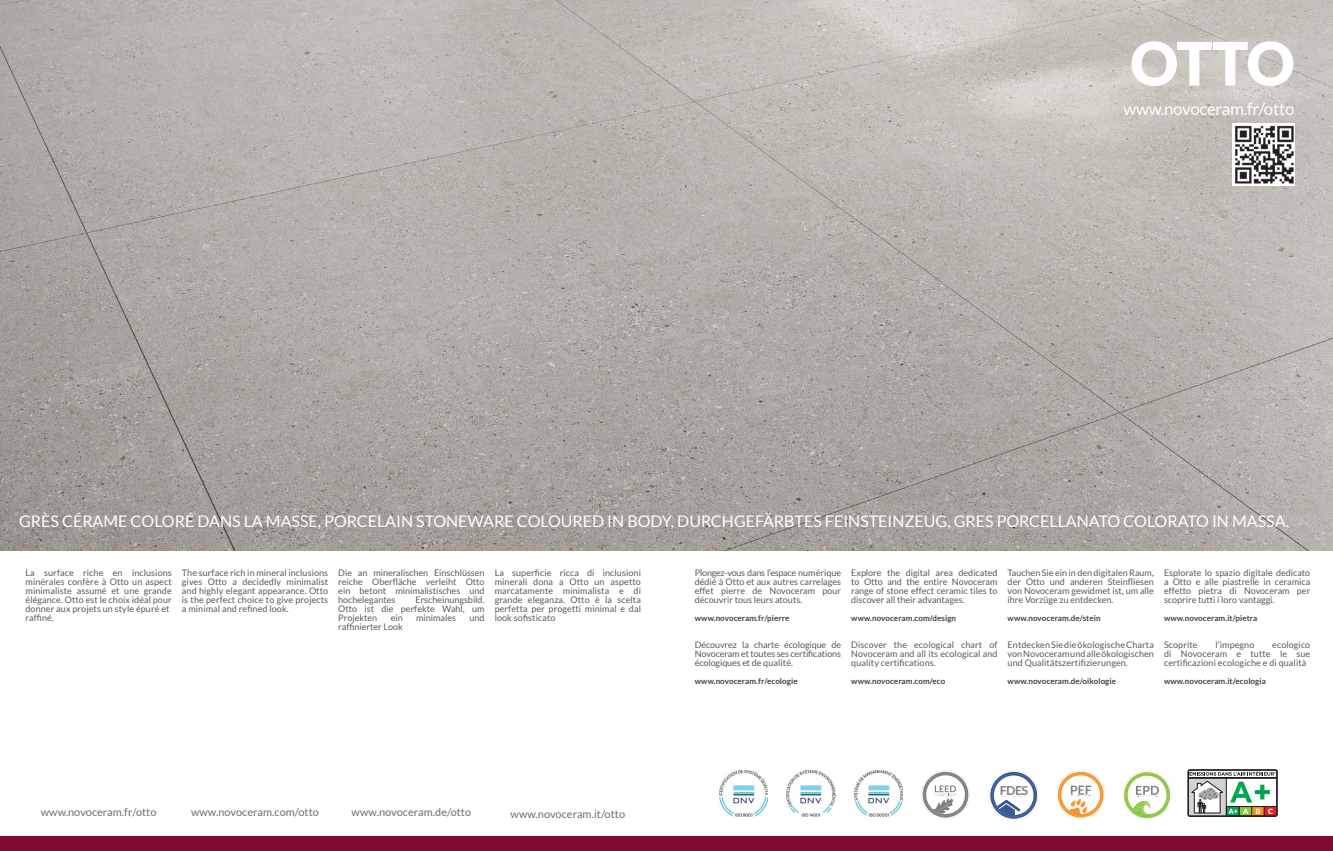
<style>
.page{position:relative;width:1333px;height:851px;background:#fff}
.page>*{position:absolute;margin:0;border:0;box-sizing:border-box;transform-origin:0 0}
.t1{font:900 60px "Lato";color:#fff}
.t2{font:17px "Lato";letter-spacing:-.02em;color:#fff}
.t3{font:16px "Lato";color:#fff}
.t4{font:700 12.4px "Lato";color:#7e8082}
.t5{font:11px "Lato";letter-spacing:.005em;color:#6d6e70}
.t6{font:9px/9px "Lato";letter-spacing:.01em;color:#58595b;text-align:justify}
.t7{font:700 8px "Lato";letter-spacing:.01em;color:#404041}
</style>
<div class="page">
<img style="left:0;top:0;width:1332px;height:550px">
<div style="left:0;top:836px;width:1332px;height:14px;background:#7f0c30"></div>
<img style="left:1232px;top:123px;width:62px;height:62px">
<svg style="left:1056px;top:770px;width:48px;height:48px"></svg>
<svg style="left:1122px;top:770px;width:49px;height:49px"></svg>
<svg style="left:1187px;top:769px;width:90px;height:47px"></svg>
<svg style="left:921px;top:770px;width:48px;height:48px"></svg>
<svg style="left:989px;top:770px;width:48px;height:50px"></svg>
<img style="left:719px;top:770px;width:48px;height:46px">
<img style="left:787px;top:770px;width:48px;height:46px">
<img style="left:854px;top:770px;width:48px;height:46px">
<h1 class="t1" style="left:1130px;top:26px;width:166px">OTTO</h1>
<h2 class="t2" style="left:1123px;top:98px;width:173px">www.novoceram.fr/otto</h2>
<h3 class="t3" style="left:19px;top:511px;width:1271px">GRÈS CÉRAME COLORÉ DANS LA MASSE, PORCELAIN STONEWARE COLOURED IN BODY, DURCHGEFÄRBTES FEINSTEINZEUG, GRES PORCELLANATO COLORATO IN MASSA.</h3>
<p class="t6" style="left:26px;top:568px;width:148px;text-align:left">La surface riche en inclusions minérales confère à Otto un aspect minimaliste assumé et une grande élégance. Otto est le choix idéal pour donner aux projets un style épuré et raffiné.</p>
<p class="t6" style="left:182px;top:568px;width:148px">The surface rich in mineral inclusions gives Otto a decidedly minimalist and highly elegant appearance. Otto is the perfect choice to give projects a minimal and refined look.</p>
<p class="t6" style="left:338px;top:568px;width:148px">Die an mineralischen Einschlüssen reiche Oberfläche verleiht Otto ein betont minimalistisches und hochelegantes</p>
<p class="t6" style="left:338px;top:595px;width:148px;text-indent:77px">Erscheinungsbild.<br>Otto ist die perfekte Wahl, um Projekten</p>
<p class="t6" style="left:390px;top:613px;width:14px">ein</p>
<p class="t6" style="left:416px;top:613px;width:41px">minimales</p>
<p class="t6" style="left:469px;top:613px;width:17px">und</p>
<p class="t6" style="left:338px;top:622px;width:66px">raffinierter Look</p>
<p class="t6" style="left:494px;top:568px;width:148px">La superficie ricca di inclusioni minerali dona a Otto un aspetto marcatamente minimalista e di grande eleganza. Otto è la scelta perfetta per progetti minimal e dal look sofisticato</p>
<p class="t6" style="left:694px;top:568px;width:148px">Plongez-vous dans l’espace numérique dédié à Otto et aux autres carrelages effet pierre de Novoceram pour découvrir tous leurs atouts.</p>
<p class="t7" style="left:694px;top:613px;width:96px">www.novoceram.fr/pierre</p>
<p class="t6" style="left:694px;top:640px;width:148px">Découvrez la charte écologique de Novoceram et toutes ses certifications écologiques et de qualité.</p>
<p class="t7" style="left:694px;top:676px;width:104px">www.novoceram.fr/ecologie</p>
<p class="t6" style="left:851px;top:568px;width:148px">Explore the digital area dedicated to Otto and the entire Novoceram range of stone effect ceramic tiles to discover all their advantages.</p>
<p class="t7" style="left:851px;top:613px;width:106px">www.novoceram.com/design</p>
<p class="t6" style="left:851px;top:640px;width:148px">Discover the ecological chart of Novoceram and all its ecological and quality certifications.</p>
<p class="t7" style="left:851px;top:676px;width:96px">www.novoceram.com/eco</p>
<p class="t6" style="left:1007px;top:568px;width:148px">Tauchen Sie ein in den digitalen Raum, der Otto und anderen Steinfliesen von Novoceram gewidmet ist, um alle ihre Vorzüge zu entdecken.</p>
<p class="t7" style="left:1007px;top:613px;width:94px">www.novoceram.de/stein</p>
<p class="t6" style="left:1007px;top:640px;width:148px">Entdecken Sie die ökologische Charta von Novoceram und alle ökologischen und Qualitätszertifizierungen.</p>
<p class="t7" style="left:1007px;top:676px;width:110px">www.novoceram.de/oikologie</p>
<p class="t6" style="left:1163px;top:568px;width:148px">Esplorate lo spazio digitale dedicato a Otto e alle piastrelle in ceramica effetto pietra di Novoceram per scoprire tutti i loro vantaggi.</p>
<p class="t7" style="left:1163px;top:613px;width:95px">www.novoceram.it/pietra</p>
<p class="t6" style="left:1163px;top:640px;width:35px">Scoprite</p>
<p class="t6" style="left:1215px;top:640px;width:40px">l’impegno</p>
<p class="t6" style="left:1163px;top:640px;width:148px;text-indent:108px">ecologico di Novoceram e tutte le sue certificazioni ecologiche e di qualità</p>
<p class="t7" style="left:1163px;top:676px;width:103px">www.novoceram.it/ecologia</p>
<p class="t5" style="left:41px;top:805px;width:117px">www.novoceram.fr/otto</p>
<p class="t5" style="left:191px;top:805px;width:129px">www.novoceram.com/otto</p>
<p class="t5" style="left:351px;top:805px;width:121px">www.novoceram.de/otto</p>
<p class="t5" style="left:510px;top:806px;width:116px">www.novoceram.it/otto</p>
<h3 class="t4" style="left:999px;top:783px;width:30px">FDES</h3>
</div>
